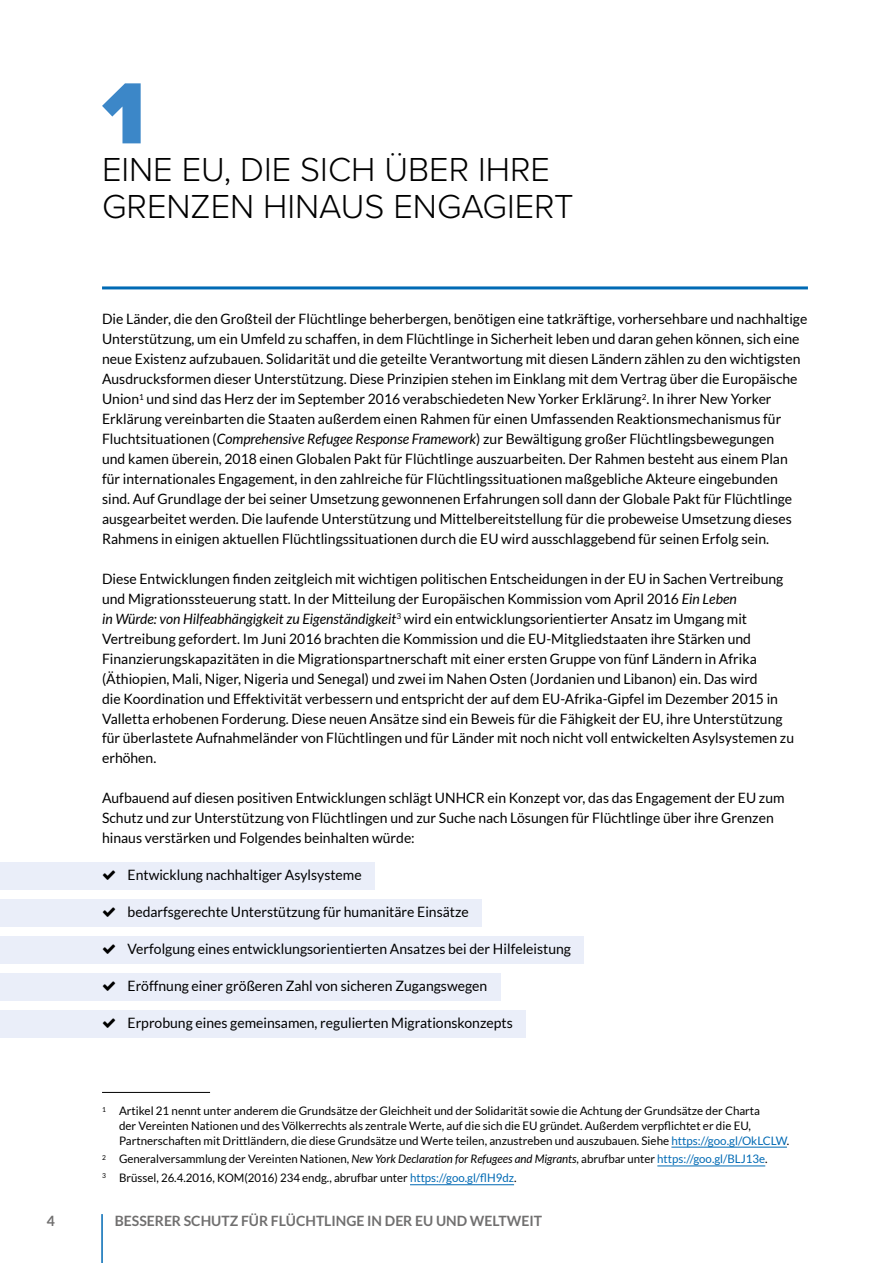
<style>
.page{position:relative;width:893px;height:1263px;background:#fff}
.page>*{position:absolute;margin:0;border:0;box-sizing:border-box;transform-origin:0 0}
.t1{font:900 90px "Proxima Nova";color:#3c87c8}
.t2{font:300 34.5px/37.5px "Proxima Nova";color:#000}
.t3{font:14.25px/20px "Lato";color:#000}
.t4{font:700 14.25px "Lato";color:#706f6f}
.t5{font:11.7px/14.5px "Lato";color:#000}
.s1{font-style:italic}
.s2{color:#006ab4}
</style>
<div class="page">
<hr style="left:101px;top:1214px;width:2px;height:49px;background:#006ab4">
<hr style="left:102px;top:286px;width:706px;height:3px;background:#006ab4">
<div style="left:0;top:862px;width:374px;height:27px;background:#eaeef9"></div>
<div style="left:0;top:899px;width:482px;height:27px;background:#eaeef9"></div>
<div style="left:0;top:936px;width:584px;height:27px;background:#eaeef9"></div>
<div style="left:0;top:973px;width:500px;height:27px;background:#eaeef9"></div>
<div style="left:0;top:1010px;width:525px;height:27px;background:#eaeef9"></div>
<hr style="left:102px;top:1092px;width:108px;height:1px;background:#000">
<hr style="left:671px;top:1147px;width:116px;height:1px;background:#006ab4">
<hr style="left:657px;top:1165px;width:108px;height:1px;background:#006ab4">
<hr style="left:410px;top:1184px;width:104px;height:1px;background:#006ab4">
<h1 class="t1" style="left:102px;top:61px;width:45px">1</h1>
<h2 class="t2" style="left:102px;top:151px;width:473px">EINE EU, DIE SICH ÜBER IHRE<br>GRENZEN HINAUS ENGAGIERT</h2>
<p class="t3" style="left:102px;top:309px;width:707px">Die Länder, die den Großteil der Flüchtlinge beherbergen, benötigen eine tatkräftige, vorhersehbare und nachhaltige Unterstützung, um ein Umfeld zu schaffen, in dem Flüchtlinge in Sicherheit leben und daran gehen können, sich eine neue Existenz aufzubauen. Solidarität und die geteilte Verantwortung mit diesen Ländern zählen zu den wichtigsten Ausdrucksformen dieser Unterstützung. Diese Prinzipien stehen im Einklang mit dem Vertrag über die Europäische Union<sup>1</sup> und sind das Herz der im September 2016 verabschiedeten New Yorker Erklärung<sup>2</sup>. In ihrer New Yorker Erklärung vereinbarten die Staaten außerdem einen Rahmen für einen Umfassenden Reaktionsmechanismus für Fluchtsituationen (<span class="s1">Comprehensive Refugee Response Framework</span>) zur Bewältigung großer Flüchtlingsbewegungen<br>und kamen überein, 2018 einen Globalen Pakt für Flüchtlinge auszuarbeiten. Der Rahmen besteht aus einem Plan für internationales Engagement, in den zahlreiche für Flüchtlingssituationen maßgebliche Akteure eingebunden sind. Auf Grundlage der bei seiner Umsetzung gewonnenen Erfahrungen soll dann der Globale Pakt für Flüchtlinge ausgearbeitet werden. Die laufende Unterstützung und Mittelbereitstellung für die probeweise Umsetzung dieses Rahmens in einigen aktuellen Flüchtlingssituationen durch die EU wird ausschlaggebend für seinen Erfolg sein.</p>
<p class="t3" style="left:102px;top:569px;width:694px">Diese Entwicklungen finden zeitgleich mit wichtigen politischen Entscheidungen in der EU in Sachen Vertreibung und Migrationssteuerung statt. In der Mitteilung der Europäischen Kommission vom April 2016 <span class="s1">Ein Leben<br>in Würde: von Hilfeabhängigkeit zu Eigenständigkeit</span><sup>3</sup> wird ein entwicklungsorientierter Ansatz im Umgang mit Vertreibung gefordert. Im Juni 2016 brachten die Kommission und die EU-Mitgliedstaaten ihre Stärken und Finanzierungskapazitäten in die Migrationspartnerschaft mit einer ersten Gruppe von fünf Ländern in Afrika (Äthiopien, Mali, Niger, Nigeria und Senegal) und zwei im Nahen Osten (Jordanien und Libanon) ein. Das wird<br>die Koordination und Effektivität verbessern und entspricht der auf dem EU-Afrika-Gipfel im Dezember 2015 in Valletta erhobenen Forderung. Diese neuen Ansätze sind ein Beweis für die Fähigkeit der EU, ihre Unterstützung für überlastete Aufnahmeländer von Flüchtlingen und für Länder mit noch nicht voll entwickelten Asylsystemen zu erhöhen.</p>
<p class="t3" style="left:102px;top:788px;width:684px">Aufbauend auf diesen positiven Entwicklungen schlägt UNHCR ein Konzept vor, das das Engagement der EU zum<br>Schutz und zur Unterstützung von Flüchtlingen und zur Suche nach Lösungen für Flüchtlinge über ihre Grenzen hinaus verstärken und Folgendes beinhalten würde:</p>
<p class="t3" style="left:128px;top:865px;width:236px">Entwicklung nachhaltiger Asylsysteme</p>
<p class="t3" style="left:128px;top:902px;width:343px">bedarfsgerechte Unterstützung für humanitäre Einsätze</p>
<p class="t3" style="left:128px;top:939px;width:445px">Verfolgung eines entwicklungsorientierten Ansatzes bei der Hilfeleistung</p>
<p class="t3" style="left:128px;top:976px;width:361px">Eröffnung einer größeren Zahl von sicheren Zugangswegen</p>
<p class="t3" style="left:128px;top:1013px;width:387px">Erprobung eines gemeinsamen, regulierten Migrationskonzepts</p>
<p class="t5" style="left:119px;top:1104px;width:672px;text-indent:-17px"><sup>1</sup> Artikel 21 nennt unter anderem die Grundsätze der Gleichheit und der Solidarität sowie die Achtung der Grundsätze der Charta<br>der Vereinten Nationen und des Völkerrechts als zentrale Werte, auf die sich die EU gründet. Außerdem verpflichtet er die EU,<br>Partnerschaften mit Drittländern, die diese Grundsätze und Werte teilen, anzustreben und auszubauen. Siehe <span class="s2">https://goo.gl/OkLCLW</span>.</p>
<p class="t5" style="left:102px;top:1150px;width:667px;line-height:18.8px"><sup>2</sup> Generalversammlung der Vereinten Nationen, <span class="s1">New York Declaration for Refugees and Migrants</span>, abrufbar unter <span class="s2">https://goo.gl/BLJ13e</span>.<br><sup>3</sup> Brüssel, 26.4.2016, KOM(2016) 234 endg., abrufbar unter <span class="s2">https://goo.gl/flH9dz</span>.</p>
<p class="t4" style="left:47px;top:1212px;width:10px">4</p>
<p class="t4" style="left:115px;top:1212px;width:429px">BESSERER SCHUTZ FÜR FLÜCHTLINGE IN DER EU UND WELTWEIT</p>
</div>
